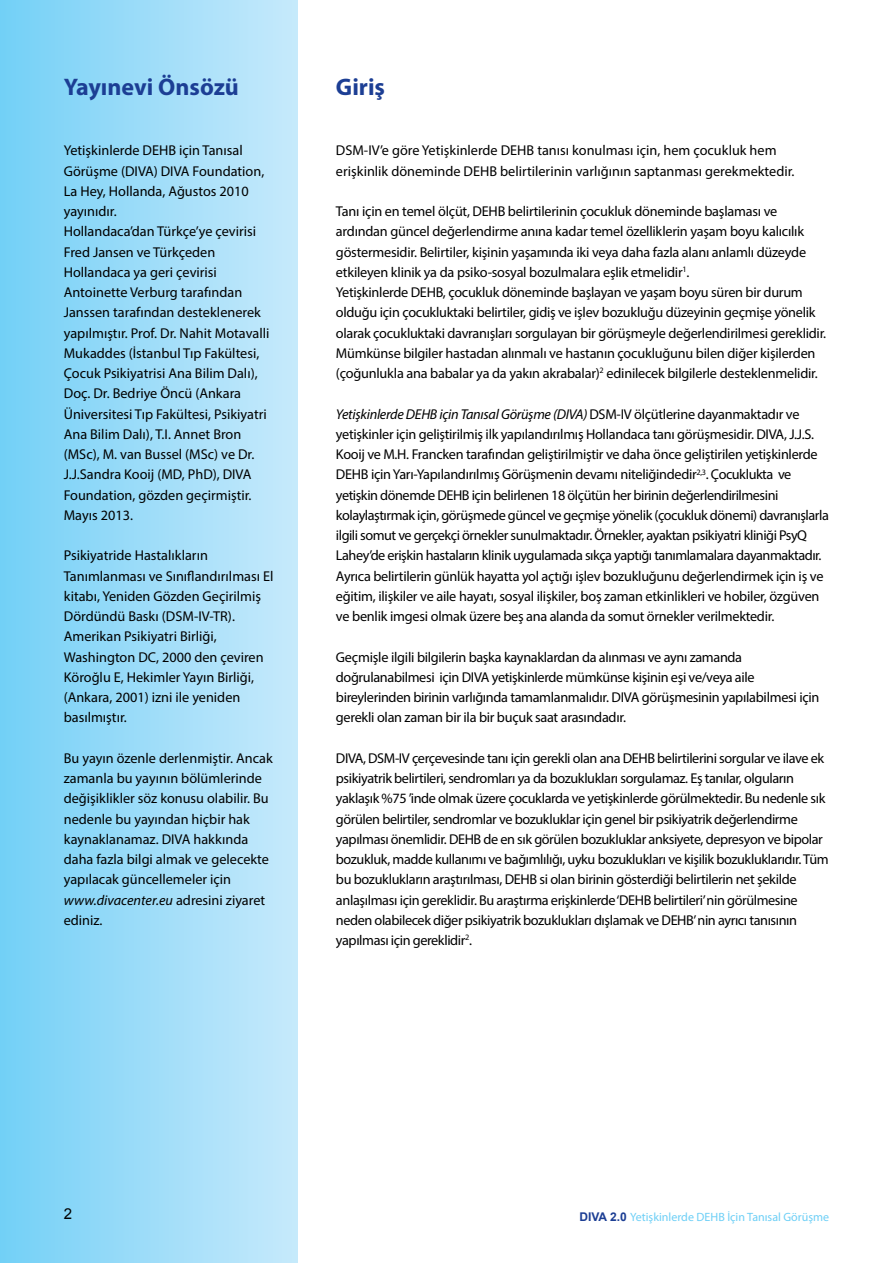
<style>
.page{position:relative;width:893px;height:1263px;background:#fff}
.page>*{position:absolute;margin:0;border:0;box-sizing:border-box;transform-origin:0 0}
.t1{font:700 24px "Myriad Pro";color:#1c3e94}
.t2{font:15px "Arial";color:#000}
.t3{font:14.25px/20.2px "Myriad Pro";letter-spacing:-.02em;color:#000}
.t4{font:14.25px/20.2px "Myriad Pro";color:#000}
.t5{font:12px "Myriad Pro";color:#6dcff6}
.s1{font-style:italic}
.s2{font-family:"Arial";font-weight:700;color:#1c3e94}
</style>
<div class="page">
<div style="left:0;top:0;width:298px;height:1263px;background:linear-gradient(to right,#73d0f6,#c7eafb)"></div>
<h1 class="t1" style="left:64px;top:71px;width:177px">Yayınevi Önsözü</h1>
<p class="t4" style="left:64px;top:140px;width:207px">Yetişkinlerde DEHB için Tanısal<br>Görüşme (DIVA) DIVA Foundation,<br>La Hey, Hollanda, Ağustos 2010 yayınıdır.<br>Hollandaca’dan Türkçe’ye çevirisi<br>Fred Jansen ve Türkçeden<br>Hollandaca ya geri çevirisi<br>Antoinette Verburg tarafından<br>Janssen tarafından desteklenerek yapılmıştır. Prof. Dr. Nahit Motavalli<br>Mukaddes (İstanbul Tıp Fakültesi,<br>Çocuk Psikiyatrisi Ana Bilim Dalı),<br>Doç. Dr. Bedriye Öncü (Ankara<br>Üniversitesi Tıp Fakültesi, Psikiyatri<br>Ana Bilim Dalı), T.I. Annet Bron (MSc), M. van Bussel (MSc) ve Dr.<br>J.J.Sandra Kooij (MD, PhD), DIVA<br>Foundation, gözden geçirmiştir.<br>Mayıs 2013.</p>
<p class="t4" style="left:64px;top:545px;width:211px">Psikiyatride Hastalıkların<br>Tanımlanması ve Sınıflandırılması El kitabı, Yeniden Gözden Geçirilmiş<br>Dördündü Baskı (DSM-IV-TR).<br>Amerikan Psikiyatri Birliği,<br>Washington DC, 2000 den çeviren<br>Köroğlu E, Hekimler Yayın Birliği, (Ankara, 2001) izni ile yeniden basılmıştır.</p>
<p class="t4" style="left:64px;top:748px;width:210px">Bu yayın özenle derlenmiştir. Ancak zamanla bu yayının bölümlerinde değişiklikler söz konusu olabilir. Bu nedenle bu yayından hiçbir hak kaynaklanamaz. DIVA hakkında daha fazla bilgi almak ve gelecekte yapılacak güncellemeler için <span class="s1">www.divacenter.eu</span> adresini ziyaret ediniz.</p>
<h1 class="t1" style="left:336px;top:71px;width:51px">Giriş</h1>
<p class="t4" style="left:336px;top:140px;width:460px">DSM-IV’e göre Yetişkinlerde DEHB tanısı konulması için, hem çocukluk hem erişkinlik döneminde DEHB belirtilerinin varlığının saptanması gerekmektedir.</p>
<p class="t3" style="left:336px;top:201px;width:492px">Tanı için en temel ölçüt, DEHB belirtilerinin çocukluk döneminde başlaması ve ardından güncel değerlendirme anına kadar temel özelliklerin yaşam boyu kalıcılık göstermesidir. Belirtiler, kişinin yaşamında iki veya daha fazla alanı anlamlı düzeyde etkileyen klinik ya da psiko-sosyal bozulmalara eşlik etmelidir<sup>1</sup>.<br>Yetişkinlerde DEHB, çocukluk döneminde başlayan ve yaşam boyu süren bir durum olduğu için çocukluktaki belirtiler, gidiş ve işlev bozukluğu düzeyinin geçmişe yönelik olarak çocukluktaki davranışları sorgulayan bir görüşmeyle değerlendirilmesi gereklidir.<br>Mümkünse bilgiler hastadan alınmalı ve hastanın çocukluğunu bilen diğer kişilerden (çoğunlukla ana babalar ya da yakın akrabalar)<sup>2</sup> edinilecek bilgilerle desteklenmelidir.</p>
<p class="t3" style="left:336px;top:403px;width:494px"><span class="s1">Yetişkinlerde DEHB için Tanısal Görüşme (DIVA)</span> DSM-IV ölçütlerine dayanmaktadır ve yetişkinler için geliştirilmiş ilk yapılandırılmış Hollandaca tanı görüşmesidir. DIVA, J.J.S.<br>Kooij ve M.H. Francken tarafından geliştirilmiştir ve daha önce geliştirilen yetişkinlerde DEHB için Yarı-Yapılandırılmış Görüşmenin devamı niteliğindedir<sup>2,3</sup>. Çocuklukta ve yetişkin dönemde DEHB için belirlenen 18 ölçütün her birinin değerlendirilmesini kolaylaştırmak için, görüşmede güncel ve geçmişe yönelik (çocukluk dönemi) davranışlarla ilgili somut ve gerçekçi örnekler sunulmaktadır. Örnekler, ayaktan psikiyatri kliniği PsyQ Lahey’de erişkin hastaların klinik uygulamada sıkça yaptığı tanımlamalara dayanmaktadır.<br>Ayrıca belirtilerin günlük hayatta yol açtığı işlev bozukluğunu değerlendirmek için iş ve eğitim, ilişkiler ve aile hayatı, sosyal ilişkiler, boş zaman etkinlikleri ve hobiler, özgüven ve benlik imgesi olmak üzere beş ana alanda da somut örnekler verilmektedir.</p>
<p class="t3" style="left:336px;top:646px;width:485px">Geçmişle ilgili bilgilerin başka kaynaklardan da alınması ve aynı zamanda doğrulanabilmesi için DIVA yetişkinlerde mümkünse kişinin eşi ve/veya aile bireylerinden birinin varlığında tamamlanmalıdır. DIVA görüşmesinin yapılabilmesi için gerekli olan zaman bir ila bir buçuk saat arasındadır.</p>
<p class="t3" style="left:336px;top:748px;width:494px">DIVA, DSM-IV çerçevesinde tanı için gerekli olan ana DEHB belirtilerini sorgular ve ilave ek psikiyatrik belirtileri, sendromları ya da bozuklukları sorgulamaz. Eş tanılar, olguların yaklaşık %75 ’inde olmak üzere çocuklarda ve yetişkinlerde görülmektedir. Bu nedenle sık görülen belirtiler, sendromlar ve bozukluklar için genel bir psikiyatrik değerlendirme yapılması önemlidir. DEHB de en sık görülen bozukluklar anksiyete, depresyon ve bipolar bozukluk, madde kullanımı ve bağımlılığı, uyku bozuklukları ve kişilik bozukluklarıdır. Tüm bu bozuklukların araştırılması, DEHB si olan birinin gösterdiği belirtilerin net şekilde anlaşılması için gereklidir. Bu araştırma erişkinlerde ‘DEHB belirtileri’ nin görülmesine neden olabilecek diğer psikiyatrik bozuklukları dışlamak ve DEHB’ nin ayrıcı tanısının yapılması için gereklidir<sup>2</sup>.</p>
<p class="t2" style="left:64px;top:1203px;width:10px">2</p>
<p class="t5" style="left:579px;top:1209px;width:251px"><span class="s2">DIVA 2.0</span> Yetişkinlerde DEHB İçin Tanısal Görüşme</p>
</div>
